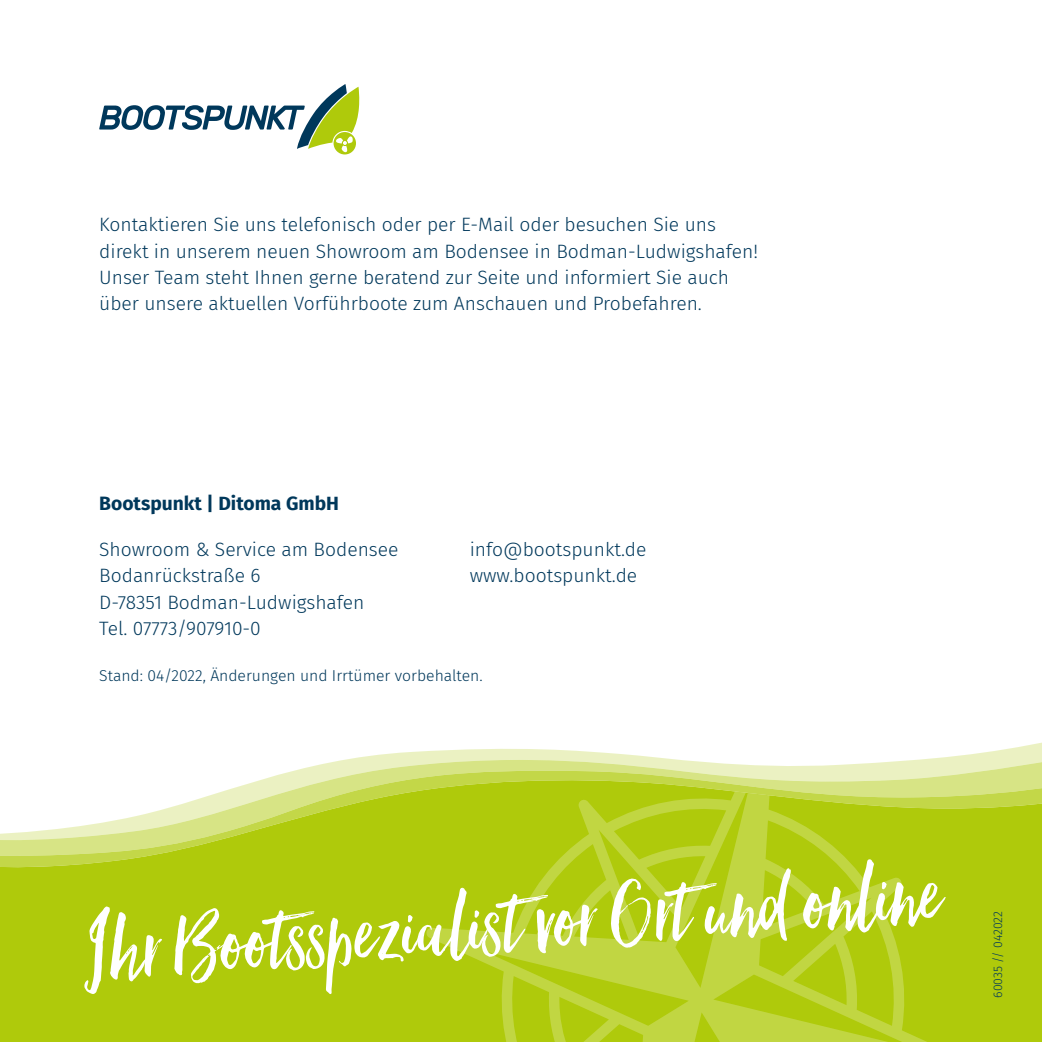
<style>
.page{position:relative;width:1042px;height:1042px;background:#fff}
.page>*{position:absolute;margin:0;border:0;box-sizing:border-box;transform-origin:0 0}
.t1{font:106.75px "Hello Beautiful";color:#fff}
.t2{font:300 19.25px/26.2px "Fira Sans";color:#00385b}
.t3{font:700 19.25px "Fira Sans";color:#00385b}
.t4{font:300 15.75px "Fira Sans";color:#00385b}
.t5{font:300 12.25px "Fira Sans";color:#00385b}
</style>
<div class="page">
<div style="left:0;top:868px;width:1042px;height:174px;background:#afca0b"></div>
<svg style="left:426px;top:868px;width:549px;height:174px;background:#b5ce1f"></svg>
<svg style="left:301px;top:742px;width:741px;height:27px"></svg>
<svg style="left:0;top:769px;width:1042px;height:99px;background:#c5d850"></svg>
<svg style="left:99px;top:84px;width:260px;height:70px"></svg>
<p class="t2" style="left:99px;top:211px;width:660px">Kontaktieren Sie uns telefonisch oder per E-Mail oder besuchen Sie uns direkt in unserem neuen Showroom am Bodensee in Bodman-Ludwigshafen!<br>Unser Team steht Ihnen gerne beratend zur Seite und informiert Sie auch über unsere aktuellen Vorführboote zum Anschauen und Probefahren.</p>
<p class="t3" style="left:99px;top:487px;width:241px">Bootspunkt | Ditoma GmbH</p>
<p class="t2" style="left:99px;top:536px;width:301px">Showroom &amp; Service am Bodensee<br>Bodanrückstraße 6<br>D-78351 Bodman-Ludwigshafen<br>Tel. 07773/907910-0</p>
<p class="t2" style="left:470px;top:536px;width:178px">info@bootspunkt.de www.bootspunkt.de</p>
<p class="t4" style="left:99px;top:664px;width:385px">Stand: 04/2022, Änderungen und Irrtümer vorbehalten.</p>
<h1 class="t1" style="left:80px;top:892px;width:861px;rotate:-4deg">Ihr Bootsspezialist vor Ort und online</h1>
<p class="t5" style="left:989px;top:998px;width:88px;rotate:-90deg">60035 // 042022</p>
</div>
